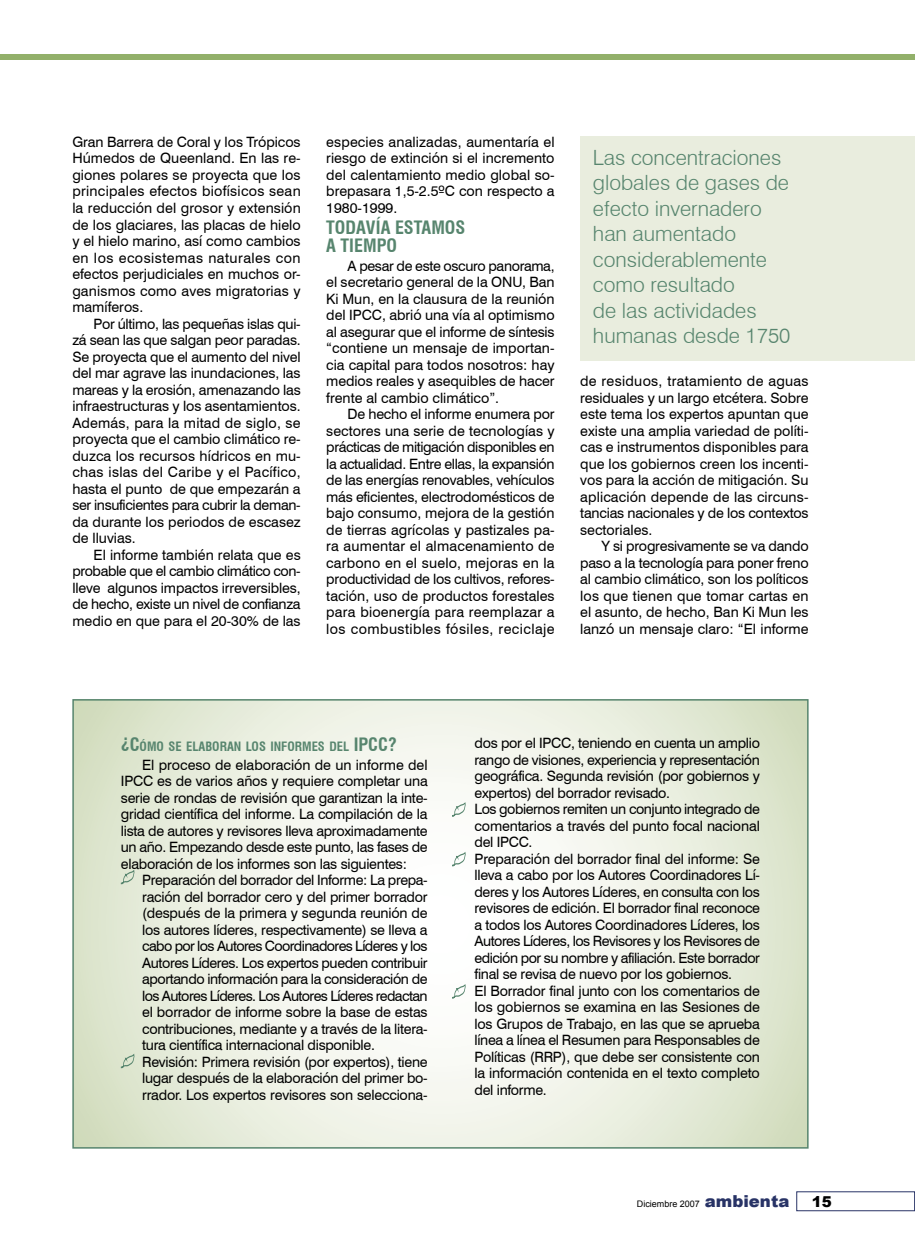
<style>
.page{position:relative;width:915px;height:1255px;background:#fff}
.page>*{position:absolute;margin:0;border:0;box-sizing:border-box;transform-origin:0 0}
.Sumarios{font:300 21px/25.5px "Swiss 721 BT";color:#57856e}
.Ladillos{font:700 condensed 18px "Swiss 721 BT";color:#57856e}
.t1{font:900 15px "Arial";color:#000}
.Texto_general{font:14.25px/16.5px "Swiss 721 BT";letter-spacing:-.01em;color:#000;text-align:justify}
.subladillo{font:700 condensed 12.6px "Swiss 721 BT";color:#57856e}
.t2{font:9px "Arial";color:#000}
.s1{font-size:18px}
.s2{font-weight:900;font-size:16.5px;color:#283366}
</style>
<div class="page">
<div style="left:0;top:54px;width:914px;height:6px;background:#92b06a"></div>
<div style="left:580px;top:136px;width:334px;height:224px;background:#e9edde"></div>
<svg style="left:75px;top:702px;width:730px;height:443px"></svg>
<div style="left:72px;top:699px;width:736px;height:449px;border:2px solid #57856e"></div>
<svg style="left:120px;top:869px;width:14px;height:15px"></svg>
<svg style="left:451px;top:851px;width:14px;height:15px"></svg>
<svg style="left:120px;top:1053px;width:14px;height:15px"></svg>
<svg style="left:451px;top:984px;width:14px;height:14px"></svg>
<svg style="left:451px;top:802px;width:14px;height:14px"></svg>
<p class="Texto_general" style="left:72px;top:133px;width:230px">Gran Barrera de Coral y los Trópicos Húmedos de Queenland. En las re&shy;giones polares se proyecta que los principales efectos biofísicos sean la reducción del grosor y extensión de los glaciares, las placas de hielo y el hielo marino, así como cambios en los ecosistemas naturales con efectos perjudiciales en muchos or&shy;ganismos como aves migratorias y mamíferos.</p>
<p class="Texto_general" style="left:72px;top:315px;width:230px;text-indent:21px">Por último, las pequeñas islas qui&shy;zá sean las que salgan peor paradas.<br>Se proyecta que el aumento del nivel del mar agrave las inundaciones, las mareas y la erosión, amenazando las infraestructuras y los asentamientos.<br>Además, para la mitad de siglo, se proyecta que el cambio climático re&shy;duzca los recursos hídricos en mu&shy;chas islas del Caribe y el Pacífico, hasta el punto de que empezarán a ser insuficientes para cubrir la deman&shy;da durante los periodos de escasez de lluvias.</p>
<p class="Texto_general" style="left:72px;top:546px;width:230px;text-indent:21px">El informe también relata que es probable que el cambio climático con&shy;lleve algunos impactos irreversibles, de hecho, existe un nivel de confianza medio en que para el 20-30% de las</p>
<p class="Texto_general" style="left:326px;top:133px;width:230px">especies analizadas, aumentaría el riesgo de extinción si el incremento del calentamiento medio global so&shy;brepasara 1,5-2.5ºC con respecto a 1980-1999.</p>
<p class="Ladillos" style="left:326px;top:217px;width:141px">TODAVÍA ESTAMOS</p>
<p class="Ladillos" style="left:326px;top:235px;width:72px">A TIEMPO</p>
<p class="Texto_general" style="left:326px;top:257px;width:230px;text-indent:21px">A pesar de este oscuro panorama, el secretario general de la ONU, Ban Ki Mun, en la clausura de la reunión del IPCC, abrió una vía al optimismo al asegurar que el informe de síntesis “contiene un mensaje de importan&shy;cia capital para todos nosotros: hay medios reales y asequibles de hacer frente al cambio climático”.</p>
<p class="Texto_general" style="left:326px;top:406px;width:230px;text-indent:21px">De hecho el informe enumera por sectores una serie de tecnologías y prácticas de mitigación disponibles en la actualidad. Entre ellas, la expansión de las energías renovables, vehículos más eficientes, electrodomésticos de bajo consumo, mejora de la gestión de tierras agrícolas y pastizales pa&shy;ra aumentar el almacenamiento de carbono en el suelo, mejoras en la productividad de los cultivos, refores&shy;tación, uso de productos forestales para bioenergía para reemplazar a los combustibles fósiles, reciclaje</p>
<p class="Sumarios" style="left:592px;top:144px;width:199px">Las concentraciones globales de gases de efecto invernadero han aumentado considerablemente como resultado<br>de las actividades humanas desde 1750</p>
<p class="Texto_general" style="left:580px;top:372px;width:230px">de residuos, tratamiento de aguas residuales y un largo etcétera. Sobre este tema los expertos apuntan que existe una amplia variedad de políti&shy;cas e instrumentos disponibles para que los gobiernos creen los incenti&shy;vos para la acción de mitigación. Su aplicación depende de las circuns&shy;tancias nacionales y de los contextos sectoriales.</p>
<p class="Texto_general" style="left:580px;top:537px;width:230px;text-indent:21px">Y si progresivamente se va dando paso a la tecnología para poner freno al cambio climático, son los políticos los que tienen que tomar cartas en el asunto, de hecho, Ban Ki Mun les lanzó un mensaje claro: “El informe</p>
<p class="subladillo" style="left:121px;top:738px;width:277px"><span class="s1">¿C</span>ÓMO SE ELABORAN LOS INFORMES DEL <span class="s1">IPCC?</span></p>
<p class="Texto_general" style="left:121px;top:756px;width:308px;text-indent:21px">El proceso de elaboración de un informe del IPCC es de varios años y requiere completar una serie de rondas de revisión que garantizan la inte&shy;gridad científica del informe. La compilación de la lista de autores y revisores lleva aproximadamente un año. Empezando desde este punto, las fases de elaboración de los informes son las siguientes:</p>
<p class="Texto_general" style="left:142px;top:871px;width:287px">Preparación del borrador del Informe: La prepa&shy;ración del borrador cero y del primer borrador (después de la primera y segunda reunión de los autores líderes, respectivamente) se lleva a cabo por los Autores Coordinadores Líderes y los Autores Líderes. Los expertos pueden contribuir aportando información para la consideración de los Autores Líderes. Los Autores Líderes redactan el borrador de informe sobre la base de estas contribuciones, mediante y a través de la litera&shy;tura científica internacional disponible.</p>
<p class="Texto_general" style="left:142px;top:1053px;width:287px">Revisión: Primera revisión (por expertos), tiene lugar después de la elaboración del primer bo&shy;rrador. Los expertos revisores son selecciona-</p>
<p class="Texto_general" style="left:474px;top:734px;width:287px">dos por el IPCC, teniendo en cuenta un amplio rango de visiones, experiencia y representación geográfica. Segunda revisión (por gobiernos y expertos) del borrador revisado.</p>
<p class="Texto_general" style="left:474px;top:800px;width:287px">Los gobiernos remiten un conjunto integrado de comentarios a través del punto focal nacional del IPCC.</p>
<p class="Texto_general" style="left:474px;top:850px;width:287px">Preparación del borrador final del informe: Se lleva a cabo por los Autores Coordinadores Lí&shy;deres y los Autores Líderes, en consulta con los revisores de edición. El borrador final reconoce a todos los Autores Coordinadores Líderes, los Autores Líderes, los Revisores y los Revisores de edición por su nombre y afiliación. Este borrador final se revisa de nuevo por los gobiernos.</p>
<p class="Texto_general" style="left:474px;top:982px;width:287px">El Borrador final junto con los comentarios de los gobiernos se examina en las Sesiones de los Grupos de Trabajo, en las que se aprueba línea a línea el Resumen para Responsables de Políticas (RRP), que debe ser consistente con la información contenida en el texto completo del informe.</p>
<p class="t2" style="left:636px;top:1197px;width:154px">Diciembre 2007 <span class="s2">ambienta</span></p>
<p class="t1" style="left:811px;top:1190px;width:22px">15</p>
</div>
